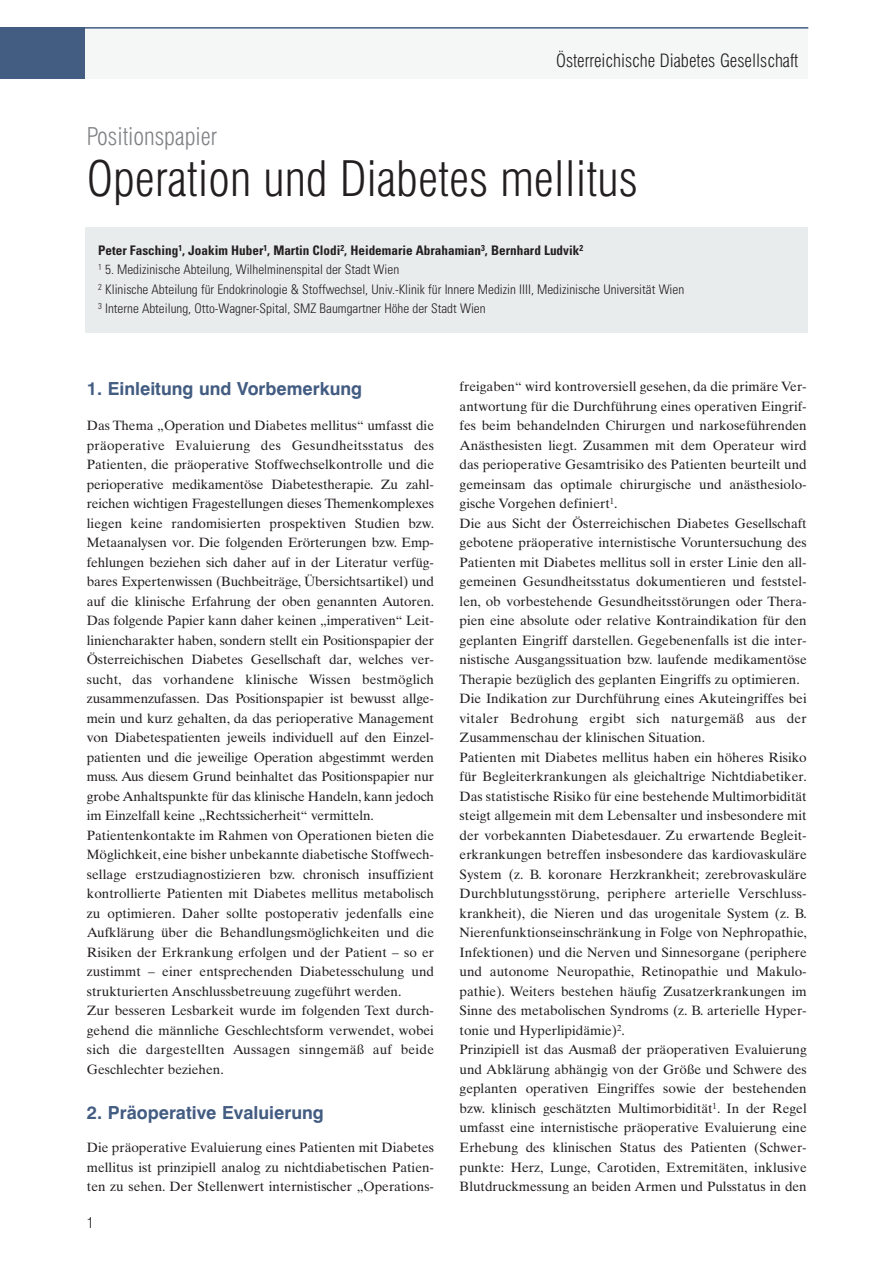
<style>
.page{position:relative;width:893px;height:1263px;background:#fff}
.page>*{position:absolute;margin:0;border:0;box-sizing:border-box;transform-origin:0 0}
.t1{font:300 condensed 48px "Swiss 721 BT";color:#231f20}
.t2{font:300 condensed 24px "Swiss 721 BT";color:#808285}
.t3{font:700 18px "Swiss 721 BT";color:#435c82}
.t4{font:300 condensed 18px "Swiss 721 BT";color:#231f20}
.t5{font:300 condensed 15px "Swiss 721 BT";color:#231f20}
.t6{font:13.5px/19.5px "Times Ten LT";color:#231f20}
.t7{font:300 condensed 13.2px/19.5px "Univers";color:#231f20}
.s1{font-weight:700}
</style>
<div class="page">
<div style="left:85px;top:28px;width:723px;height:51px;background:#f5f7f7"></div>
<div style="left:0;top:28px;width:85px;height:51px;background:#435c82"></div>
<hr style="left:0;top:27px;width:808px;height:2px;background:#435c82">
<div style="left:85px;top:227px;width:723px;height:106px;background:#e9eced"></div>
<h3 class="t4" style="left:556px;top:54px;width:244px">Österreichische Diabetes Gesellschaft</h3>
<h2 class="t2" style="left:87px;top:127px;width:132px">Positionspapier</h2>
<h1 class="t1" style="left:87px;top:160px;width:552px">Operation und Diabetes mellitus</h1>
<p class="t7" style="left:98px;top:241px;width:588px"><span class="s1">Peter Fasching</span><sup>1</sup><span class="s1">, Joakim Huber</span><sup>1</sup><span class="s1">, Martin Clodi</span><sup>2</sup><span class="s1">, Heidemarie Abrahamian</span><sup>3</sup><span class="s1">, Bernhard Ludvik</span><sup>2<br></sup><sup>1</sup> 5. Medizinische Abteilung, Wilhelminenspital der Stadt Wien<br><sup>2</sup> Klinische Abteilung für Endokrinologie &amp; Stoffwechsel, Univ.-Klinik für Innere Medizin IIII, Medizinische Universität Wien <sup>3</sup> Interne Abteilung, Otto-Wagner-Spital, SMZ Baumgartner Höhe der Stadt Wien</p>
<h3 class="t3" style="left:87px;top:381px;width:277px">1. Einleitung und Vorbemerkung</h3>
<p class="t6" style="left:87px;top:417px;width:349px">Das Thema „Operation und Diabetes mellitus“ umfasst die präoperative Evaluierung des Gesundheitsstatus des Patienten, die präoperative Stoffwechselkontrolle und die perioperative medikamentöse Diabetestherapie. Zu zahl&shy;reichen wichtigen Fragestellungen dieses Themenkomplexes liegen keine randomisierten prospektiven Studien bzw.<br>Metaanalysen vor. Die folgenden Erörterungen bzw. Emp&shy;fehlungen beziehen sich daher auf in der Literatur verfüg&shy;bares Expertenwissen (Buchbeiträge, Übersichtsartikel) und auf die klinische Erfahrung der oben genannten Autoren.<br>Das folgende Papier kann daher keinen „imperativen“ Leit&shy;liniencharakter haben, sondern stellt ein Positionspapier der Österreichischen Diabetes Gesellschaft dar, welches ver&shy;sucht, das vorhandene klinische Wissen bestmöglich zusammenzufassen. Das Positionspapier ist bewusst allge&shy;mein und kurz gehalten, da das perioperative Management von Diabetespatienten jeweils individuell auf den Einzel&shy;patienten und die jeweilige Operation abgestimmt werden muss. Aus diesem Grund beinhaltet das Positionspapier nur grobe Anhaltspunkte für das klinische Handeln, kann jedoch im Einzelfall keine „Rechtssicherheit“ vermitteln.<br>Patientenkontakte im Rahmen von Operationen bieten die Möglichkeit, eine bisher unbekannte diabetische Stoffwech&shy;sellage erstzudiagnostizieren bzw. chronisch insuffizient kontrollierte Patienten mit Diabetes mellitus metabolisch zu optimieren. Daher sollte postoperativ jedenfalls eine Aufklärung über die Behandlungsmöglichkeiten und die Risiken der Erkrankung erfolgen und der Patient – so er zustimmt – einer entsprechenden Diabetesschulung und strukturierten Anschlussbetreuung zugeführt werden.<br>Zur besseren Lesbarkeit wurde im folgenden Text durch&shy;gehend die männliche Geschlechtsform verwendet, wobei sich die dargestellten Aussagen sinngemäß auf beide Geschlechter beziehen.</p>
<h3 class="t3" style="left:87px;top:1106px;width:238px">2. Präoperative Evaluierung</h3>
<p class="t6" style="left:87px;top:1138px;width:349px;text-align:justify">Die präoperative Evaluierung eines Patienten mit Diabetes mellitus ist prinzipiell analog zu nichtdiabetischen Patien&shy;ten zu sehen. Der Stellenwert internistischer „Operations-</p>
<p class="t5" style="left:87px;top:1216px;width:9px">1</p>
<p class="t6" style="left:460px;top:378px;width:349px">freigaben“ wird kontroversiell gesehen, da die primäre Ver&shy;antwortung für die Durchführung eines operativen Eingrif&shy;fes beim behandelnden Chirurgen und narkoseführenden Anästhesisten liegt. Zusammen mit dem Operateur wird das perioperative Gesamtrisiko des Patienten beurteilt und gemeinsam das optimale chirurgische und anästhesiolo&shy;gische Vorgehen definiert<sup>1</sup>.<br>Die aus Sicht der Österreichischen Diabetes Gesellschaft gebotene präoperative internistische Voruntersuchung des Patienten mit Diabetes mellitus soll in erster Linie den all&shy;gemeinen Gesundheitsstatus dokumentieren und feststel&shy;len, ob vorbestehende Gesundheitsstörungen oder Thera&shy;pien eine absolute oder relative Kontraindikation für den geplanten Eingriff darstellen. Gegebenenfalls ist die inter&shy;nistische Ausgangssituation bzw. laufende medikamentöse Therapie bezüglich des geplanten Eingriffs zu optimieren.<br>Die Indikation zur Durchführung eines Akuteingriffes bei vitaler Bedrohung ergibt sich naturgemäß aus der Zusammenschau der klinischen Situation.<br>Patienten mit Diabetes mellitus haben ein höheres Risiko für Begleiterkrankungen als gleichaltrige Nichtdiabetiker.<br>Das statistische Risiko für eine bestehende Multimorbidität steigt allgemein mit dem Lebensalter und insbesondere mit der vorbekannten Diabetesdauer. Zu erwartende Begleit&shy;erkrankungen betreffen insbesondere das kardiovaskuläre System (z. B. koronare Herzkrankheit; zerebrovaskuläre Durchblutungsstörung, periphere arterielle Verschluss&shy;krankheit), die Nieren und das urogenitale System (z. B.<br>Nierenfunktionseinschränkung in Folge von Nephropathie, Infektionen) und die Nerven und Sinnesorgane (periphere und autonome Neuropathie, Retinopathie und Makulo&shy;pathie). Weiters bestehen häufig Zusatzerkrankungen im Sinne des metabolischen Syndroms (z. B. arterielle Hyper&shy;tonie und Hyperlipidämie)<sup>2</sup>.<br>Prinzipiell ist das Ausmaß der präoperativen Evaluierung und Abklärung abhängig von der Größe und Schwere des geplanten operativen Eingriffes sowie der bestehenden bzw. klinisch geschätzten Multimorbidität<sup>1</sup>. In der Regel umfasst eine internistische präoperative Evaluierung eine Erhebung des klinischen Status des Patienten (Schwer&shy;punkte: Herz, Lunge, Carotiden, Extremitäten, inklusive Blutdruckmessung an beiden Armen und Pulsstatus in den</p>
</div>
